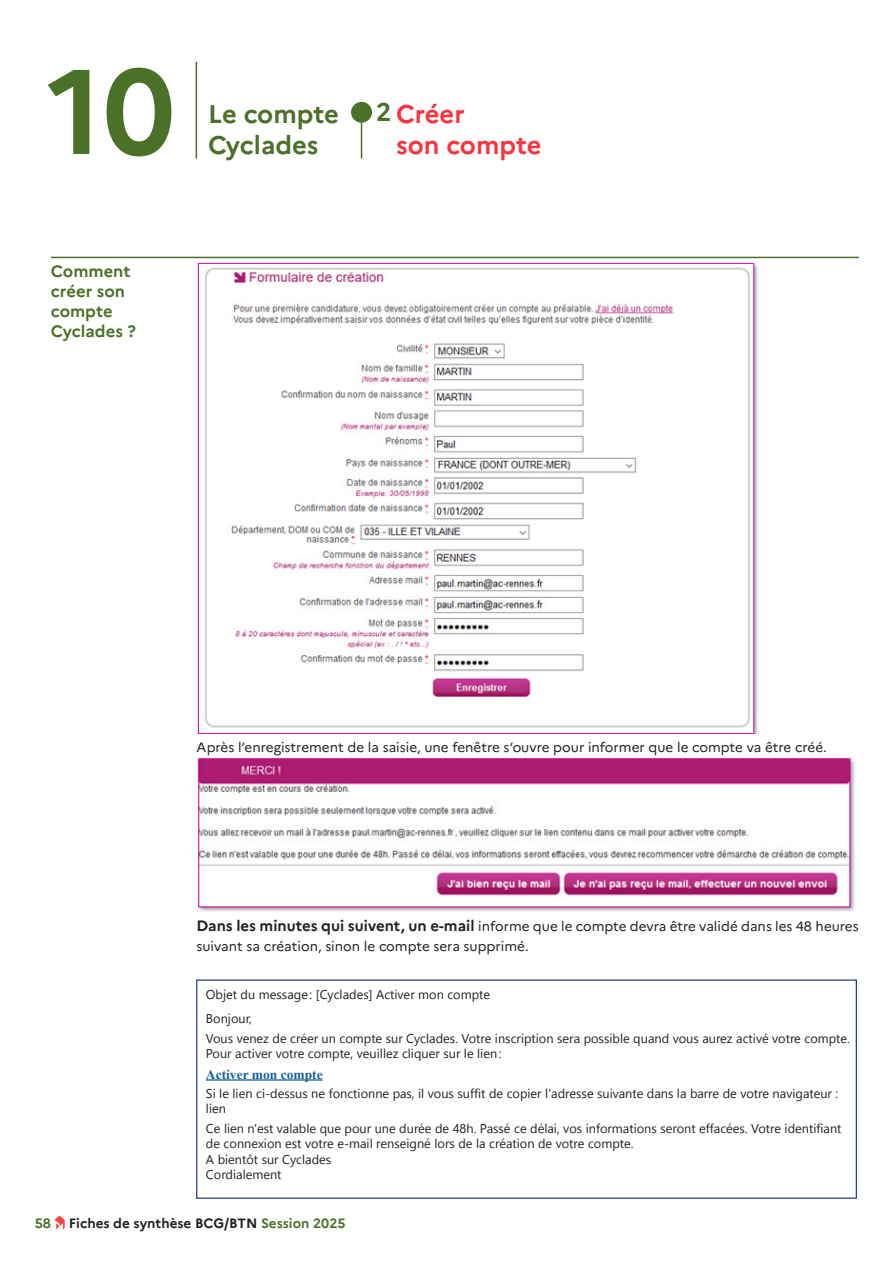
<style>
.page{position:relative;width:893px;height:1263px;background:#fff}
.page>*{position:absolute;margin:0;border:0;box-sizing:border-box;transform-origin:0 0}
.t1{font:700 120px "Marianne";color:#4b7129}
.t2{font:700 25.5px/31.5px "Marianne";color:#4b7129}
.titre_1{font:700 25.5px "Marianne";color:#f9343f}
.Titre_4{font:700 16.5px/19.8px "Marianne";color:#4b7129}
.Texte_courant_justif{font:13.5px/19.8px "Marianne";color:#231f20}
.t3{font:700 13.5px "Marianne";color:#231f20}
.t4{font:700 13.5px "Times New Roman";color:#175d9e}
.t5{font:700 13.5px "Marianne";color:#4b7129}
.t6{font:12.75px "Segoe UI Symbol";color:#231f20}
.s1{color:#4b7129}
.s2{font-weight:700;font-size:15px}
</style>
<div class="page">
<hr style="left:196px;top:62px;width:1px;height:96px;background:#4b7129">
<svg style="left:54px;top:1216px;width:11px;height:13px"></svg>
<hr style="left:361px;top:110px;width:1px;height:48px;background:#4b7129">
<div style="left:351px;top:102px;width:21px;height:21px;background:#4b7129;border-radius:50%"></div>
<img style="left:197px;top:261px;width:562px;height:472px">
<img style="left:196px;top:756px;width:659px;height:155px">
<hr style="left:51px;top:257px;width:808px;height:1px;background:#4b7129">
<hr style="left:206px;top:1079px;width:117px;height:2px;background:#175d9e">
<div style="left:196px;top:979px;width:661px;height:220px;border:1px solid #233b7d"></div>
<p class="t1" style="left:48px;top:38px;width:129px">10</p>
<p class="t2" style="left:208px;top:98px;width:132px">Le compte<br>Cyclades</p>
<p class="titre_1" style="left:376px;top:98px;width:90px"><span class="s1">2</span> Créer</p>
<p class="titre_1" style="left:396px;top:129px;width:147px">son compte</p>
<p class="Titre_4" style="left:51px;top:261px;width:87px">Comment créer son compte<br>Cyclades ?</p>
<p class="Texte_courant_justif" style="left:196px;top:738px;width:632px">Après l’enregistrement de la saisie, une fenêtre s’ouvre pour informer que le compte va être créé.</p>
<p class="Texte_courant_justif" style="left:196px;top:916px;width:664px"><span class="s2">Dans les minutes qui suivent, un e-mail</span> informe que le compte devra être validé dans les 48 heures suivant sa création, sinon le compte sera supprimé.</p>
<p class="t6" style="left:429px;top:987px;width:33px">□■ □</p>
<p class="t6" style="left:213px;top:1011px;width:34px">□■ □◆</p>
<p class="t6" style="left:213px;top:1031px;width:45px">□◆▲ ❖ ■</p>
<p class="t6" style="left:322px;top:1031px;width:33px">◆■ □</p>
<p class="t6" style="left:371px;top:1031px;width:28px">▼ ▲◆</p>
<p class="t6" style="left:426px;top:1031px;width:56px">● ▲ □▼</p>
<p class="t6" style="left:532px;top:1031px;width:32px">▼□■ ▲</p>
<p class="t6" style="left:591px;top:1031px;width:126px">□▲▲ ● ❑◆ ■ ❖□◆▲ ◆</p>
<p class="t6" style="left:749px;top:1031px;width:43px">▼ ❖ ❖□▼</p>
<p class="t6" style="left:248px;top:1046px;width:47px">▼ ❖ ❖□▼</p>
<p class="t6" style="left:314px;top:1046px;width:74px">□ ▼ ❖◆●●</p>
<p class="t6" style="left:408px;top:1046px;width:91px">●❑◆ ▲◆ ● ● ■</p>
<p class="t4" style="left:206px;top:1064px;width:118px">Activer mon compte</p>
<p class="t6" style="left:219px;top:1086px;width:35px">● ● ■</p>
<p class="t6" style="left:284px;top:1086px;width:100px">▲▲◆▲ ■ □■ ▼ □■■</p>
<p class="t6" style="left:407px;top:1086px;width:80px">▲ ● ❖□◆▲ ▲◆ ▼</p>
<p class="t6" style="left:576px;top:1086px;width:62px">▲▲ ▲◆ ❖ ■▼</p>
<p class="t6" style="left:661px;top:1086px;width:21px">■▲ ●</p>
<p class="t6" style="left:740px;top:1086px;width:54px">❖□▼ ■ ❖</p>
<p class="t6" style="left:224px;top:1121px;width:112px">● ■ ■▲▼ ❖● ● ❑◆</p>
<p class="t6" style="left:352px;top:1121px;width:39px">□◆ ◆■</p>
<p class="t6" style="left:544px;top:1121px;width:65px">● ❖□▲ ■ □</p>
<p class="t6" style="left:629px;top:1121px;width:68px">▼ □■▲ ▲ □■▼</p>
<p class="t6" style="left:740px;top:1121px;width:32px">▲ □▼</p>
<p class="t6" style="left:230px;top:1136px;width:95px">□■■ □■ ▲▼ ❖□▼</p>
<p class="t6" style="left:370px;top:1136px;width:32px">● ■▲</p>
<p class="t6" style="left:417px;top:1136px;width:39px">■ ●□ ▲</p>
<p class="t6" style="left:476px;top:1136px;width:5px">●</p>
<p class="t6" style="left:512px;top:1136px;width:24px">▼□■</p>
<p class="t6" style="left:556px;top:1136px;width:19px">❖□▼</p>
<p class="t6" style="left:235px;top:1152px;width:41px">■▼ ▼ ▲◆</p>
<p class="t5" style="left:35px;top:1215px;width:18px">58</p>
<p class="t3" style="left:69px;top:1215px;width:278px">Fiches de synthèse BCG/BTN <span class="s1">Session 2025</span></p>
</div>
